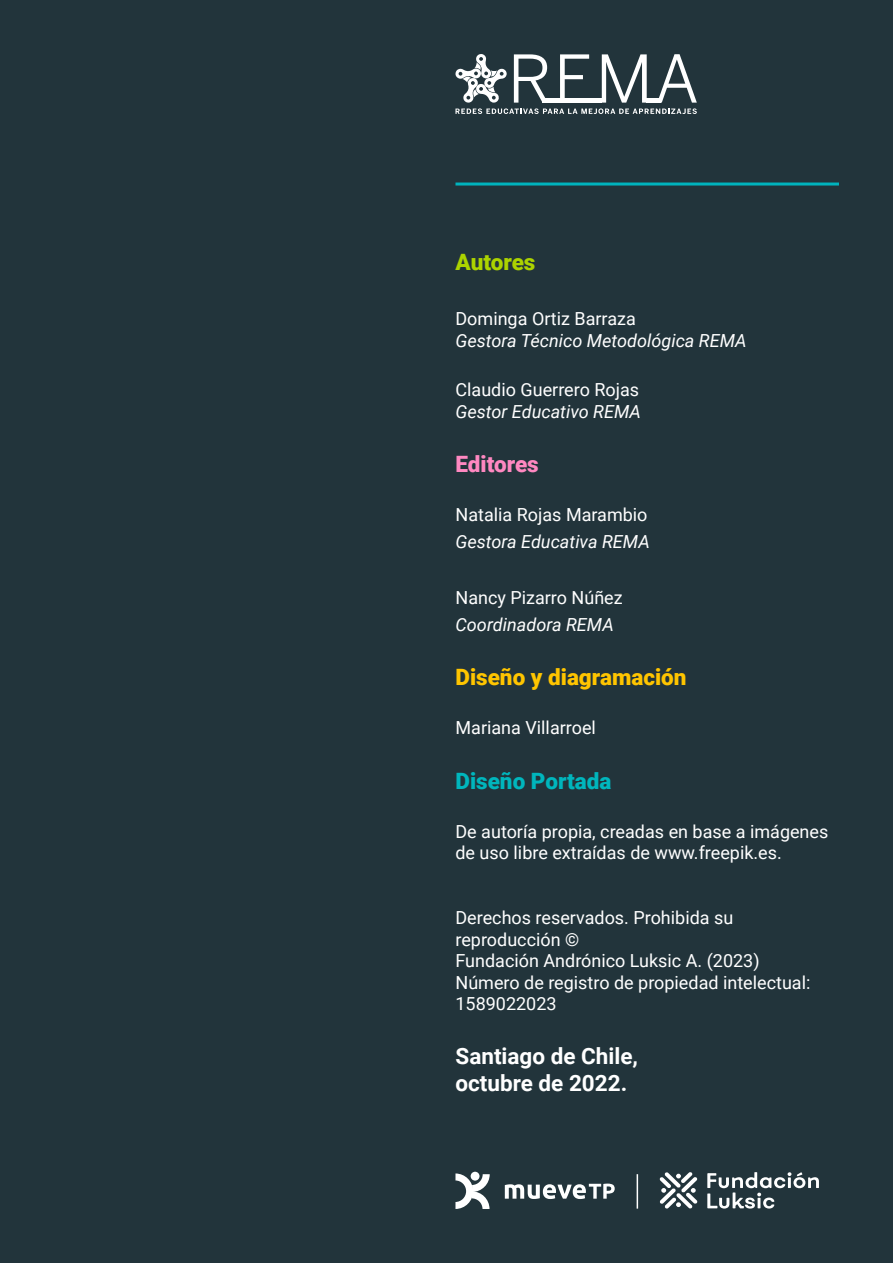
<style>
.page{position:relative;width:893px;height:1263px;background:#22343b}
.page>*{position:absolute;margin:0;border:0;box-sizing:border-box;transform-origin:0 0}
.t1{font:700 22.5px/27px "Roboto";color:#fff}
.t2{font:900 22.5px "Roboto";color:#ffc500}
.t3{font:900 22.5px "Roboto";color:#00b6bd}
.t4{font:900 22.5px "Roboto";color:#ff88c1}
.t5{font:900 22.5px "Roboto";letter-spacing:-.005em;color:#acd300}
.t6{font:18px/21.6px "Roboto";color:#fff}
.t7{font:italic 18px "Roboto";color:#fff}
</style>
<div class="page">
<svg style="left:455px;top:54px;width:242px;height:60px"></svg>
<svg style="left:455px;top:1173px;width:35px;height:36px"></svg>
<svg style="left:505px;top:1183px;width:110px;height:16px"></svg>
<svg style="left:707px;top:1172px;width:112px;height:36px"></svg>
<svg style="left:660px;top:1172px;width:37px;height:37px"></svg>
<hr style="left:637px;top:1174px;width:1px;height:34px;background:#fff">
<hr style="left:455px;top:183px;width:384px;height:3px;background:#00b3bd">
<p class="t5" style="left:455px;top:246px;width:81px">Autores</p>
<p class="t6" style="left:455px;top:307px;width:182px">Dominga Ortiz Barraza</p>
<p class="t7" style="left:455px;top:328px;width:293px">Gestora Técnico Metodológica REMA</p>
<p class="t6" style="left:455px;top:378px;width:185px">Claudio Guerrero Rojas</p>
<p class="t7" style="left:455px;top:398px;width:187px">Gestor Educativo REMA</p>
<p class="t4" style="left:455px;top:448px;width:85px">Editores</p>
<p class="t6" style="left:455px;top:503px;width:193px">Natalia Rojas Marambio</p>
<p class="t7" style="left:455px;top:529px;width:196px">Gestora Educativa REMA</p>
<p class="t6" style="left:455px;top:586px;width:169px">Nancy Pizarro Núñez</p>
<p class="t7" style="left:455px;top:612px;width:160px">Coordinadora REMA</p>
<p class="t2" style="left:455px;top:661px;width:233px">Diseño y diagramación</p>
<p class="t6" style="left:455px;top:716px;width:142px">Mariana Villarroel</p>
<p class="t3" style="left:455px;top:765px;width:157px">Diseño Portada</p>
<p class="t6" style="left:455px;top:820px;width:374px">De autoría propia, creadas en base a imágenes de uso libre extraídas de www.freepik.es.</p>
<p class="t6" style="left:455px;top:906px;width:356px">Derechos reservados. Prohibida su reproducción ©<br>Fundación Andrónico Luksic A. (2023)<br>Número de registro de propiedad intelectual:<br>1589022023</p>
<p class="t1" style="left:455px;top:1042px;width:184px">Santiago de Chile, octubre de 2022.</p>
</div>
